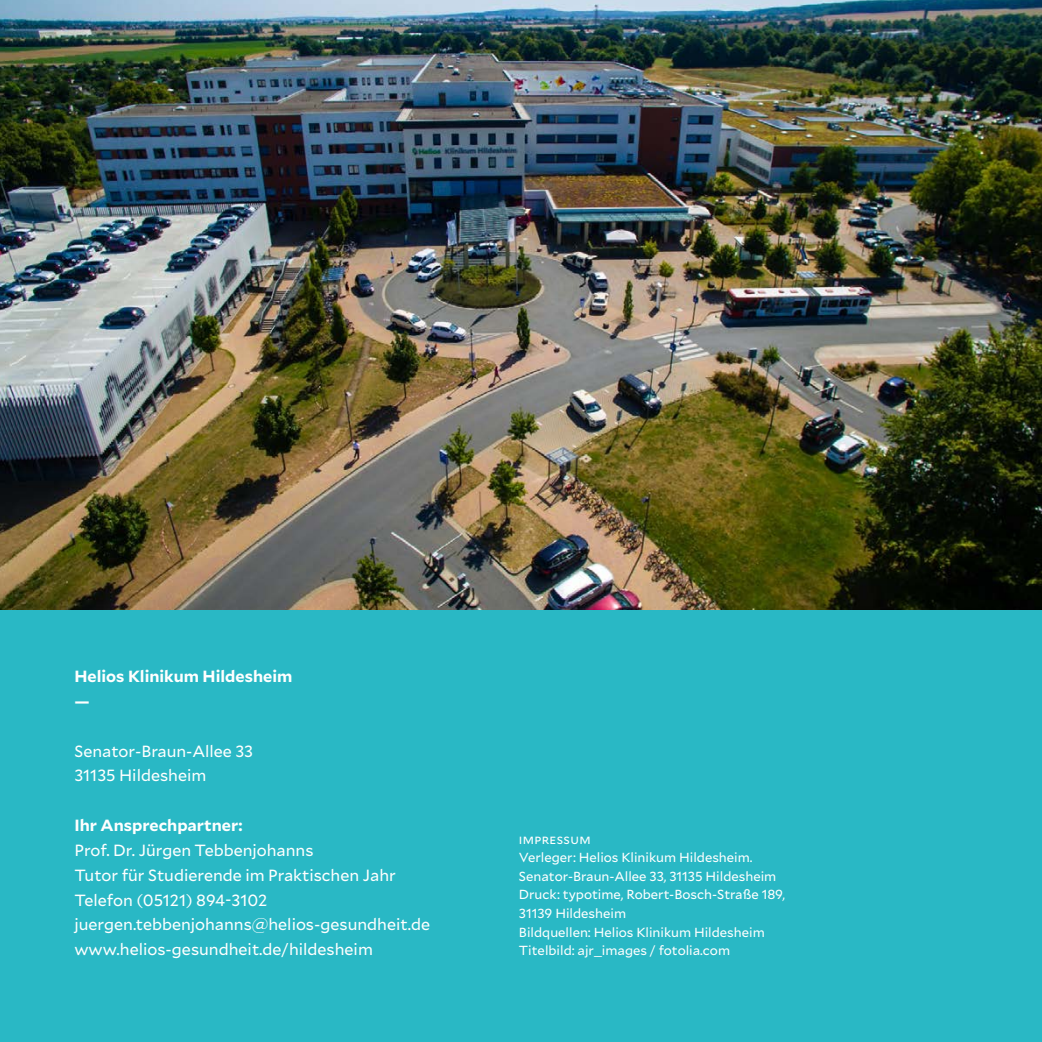
<style>
.page{position:relative;width:1042px;height:1042px;background:#fff}
.page>*{position:absolute;margin:0;border:0;box-sizing:border-box;transform-origin:0 0}
.t1{font:16.1px/24.8px "Mallory";color:#fff}
.t2{font:700 16.1px/24.8px "Mallory";color:#fff}
.t3{font:13.12px/18.6px "Mallory";color:#fff}
</style>
<div class="page">
<img style="left:0;top:0;width:1042px;height:610px">
<div style="left:0;top:610px;width:1042px;height:432px;background:#29b8c5"></div>
<p class="t2" style="left:74px;top:663px;width:219px">Helios Klinikum Hildesheim —</p>
<p class="t1" style="left:74px;top:738px;width:180px">Senator-Braun-Allee 33<br>31135 Hildesheim</p>
<p class="t2" style="left:74px;top:812px;width:170px">Ihr Ansprechpartner:</p>
<p class="t1" style="left:74px;top:837px;width:357px">Prof. Dr. Jürgen Tebbenjohanns<br>Tutor für Studierende im Praktischen Jahr Telefon (05121) 894-3102 juergen.tebbenjohanns@helios-gesundheit.de www.helios-gesundheit.de/hildesheim</p>
<p class="t3" style="left:519px;top:829px;width:268px">impressum<br>Verleger: Helios Klinikum Hildesheim.<br>Senator-Braun-Allee 33, 31135 Hildesheim Druck: typotime, Robert-Bosch-Straße 189, 31139 Hildesheim<br>Bildquellen: Helios Klinikum Hildesheim Titelbild: ajr_images / fotolia.com</p>
</div>
